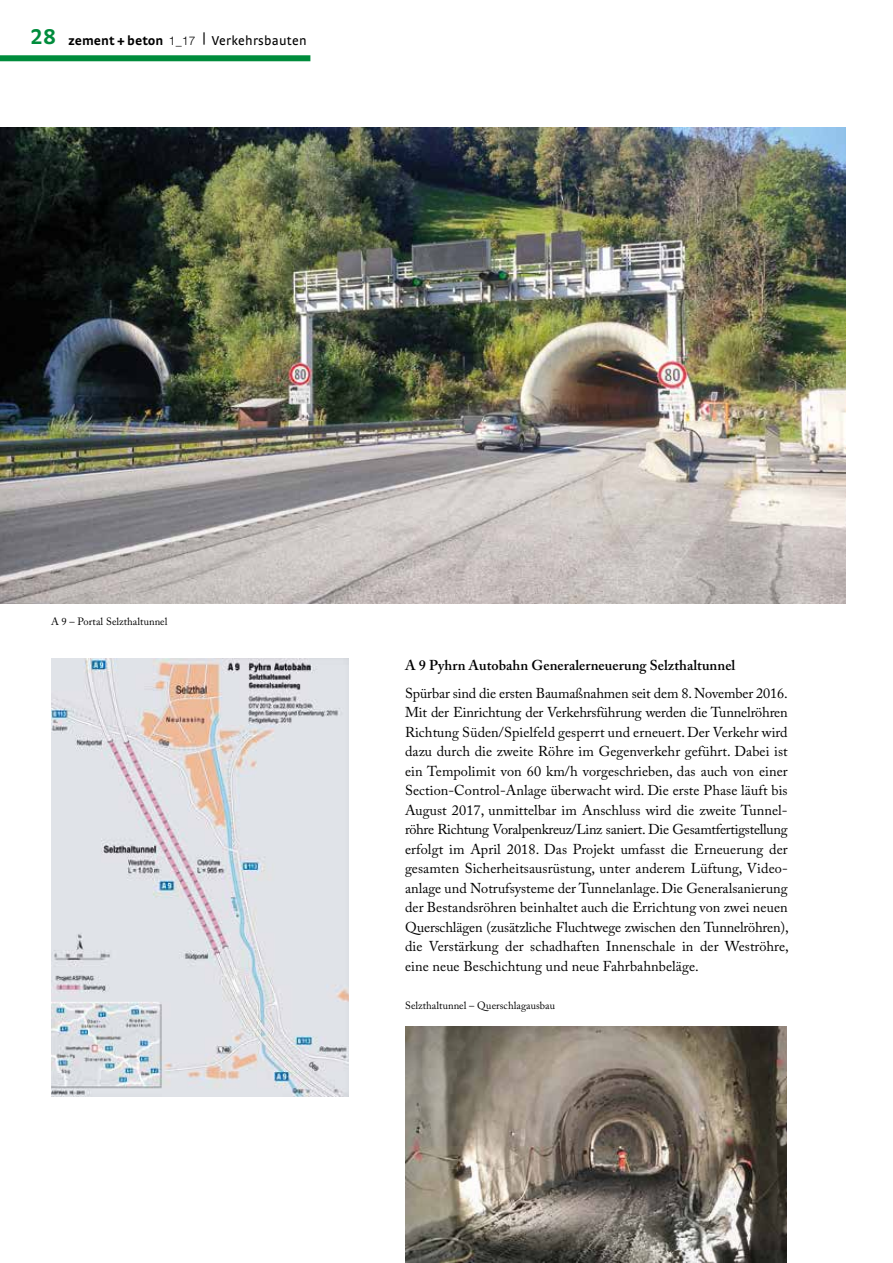
<style>
.page{position:relative;width:893px;height:1263px;background:#fff}
.page>*{position:absolute;margin:0;border:0;box-sizing:border-box;transform-origin:0 0}
.t1{font:14.25px/19.5px "Adobe Caslon Pro";letter-spacing:.005em;color:#000;text-align:justify}
.t2{font:600 14.25px "Adobe Caslon Pro";letter-spacing:.005em;color:#000}
.t3{font:13.5px "Strada";letter-spacing:.02em;color:#000}
.t4{font:10.5px "Adobe Caslon Pro";letter-spacing:.005em;color:#000}
.s1{font-family:"Strada TF";font-weight:700;font-size:22.5px;color:#008c3c}
.s2{font-weight:700}
.s3{font-family:"Helvetica Neue LT";font-weight:300;font-size:12px}
</style>
<div class="page">
<div style="left:0;top:55px;width:310px;height:6px;background:#008c3c"></div>
<img style="left:0;top:128px;width:846px;height:476px">
<img style="left:51px;top:658px;width:298px;height:438px">
<img style="left:405px;top:1027px;width:382px;height:236px">
<p class="t3" style="left:30px;top:33px;width:278px"><span class="s1">28</span> <span class="s2">zement + beton</span> <span class="s3">1_17</span> | Verkehrsbauten</p>
<p class="t4" style="left:51px;top:615px;width:118px">A 9 – Portal Selzthaltunnel</p>
<p class="t2" style="left:405px;top:656px;width:332px">A 9 Pyhrn Autobahn Generalerneuerung Selzthaltunnel</p>
<p class="t1" style="left:405px;top:683px;width:385px">Spürbar sind die ersten Baumaßnahmen seit dem 8. November 2016.<br>Mit der Einrichtung der Verkehrsführung werden die Tunnelröhren Richtung Süden/Spielfeld gesperrt und erneuert. Der Verkehr wird dazu durch die zweite Röhre im Gegenverkehr geführt. Dabei ist ein Tempolimit von 60 km/h vorgeschrieben, das auch von einer Section-Control-Anlage überwacht wird. Die erste Phase läuft bis August 2017, unmittelbar im Anschluss wird die zweite Tunnel&shy;röhre Richtung Voralpenkreuz/Linz saniert. Die Gesamtfertigstellung erfolgt im April 2018. Das Projekt umfasst die Erneuerung der gesamten Sicherheitsausrüstung, unter anderem Lüftung, Video&shy;anlage und Notrufsysteme der Tunnelanlage. Die Generalsanierung der Bestandsröhren beinhaltet auch die Errichtung von zwei neuen Querschlägen (zusätzliche Fluchtwege zwischen den Tunnelröhren), die Verstärkung der schadhaften Innenschale in der Weströhre, eine neue Beschichtung und neue Fahrbahnbeläge.</p>
<p class="t4" style="left:405px;top:999px;width:152px">Selzthaltunnel – Querschlagausbau</p>
</div>
